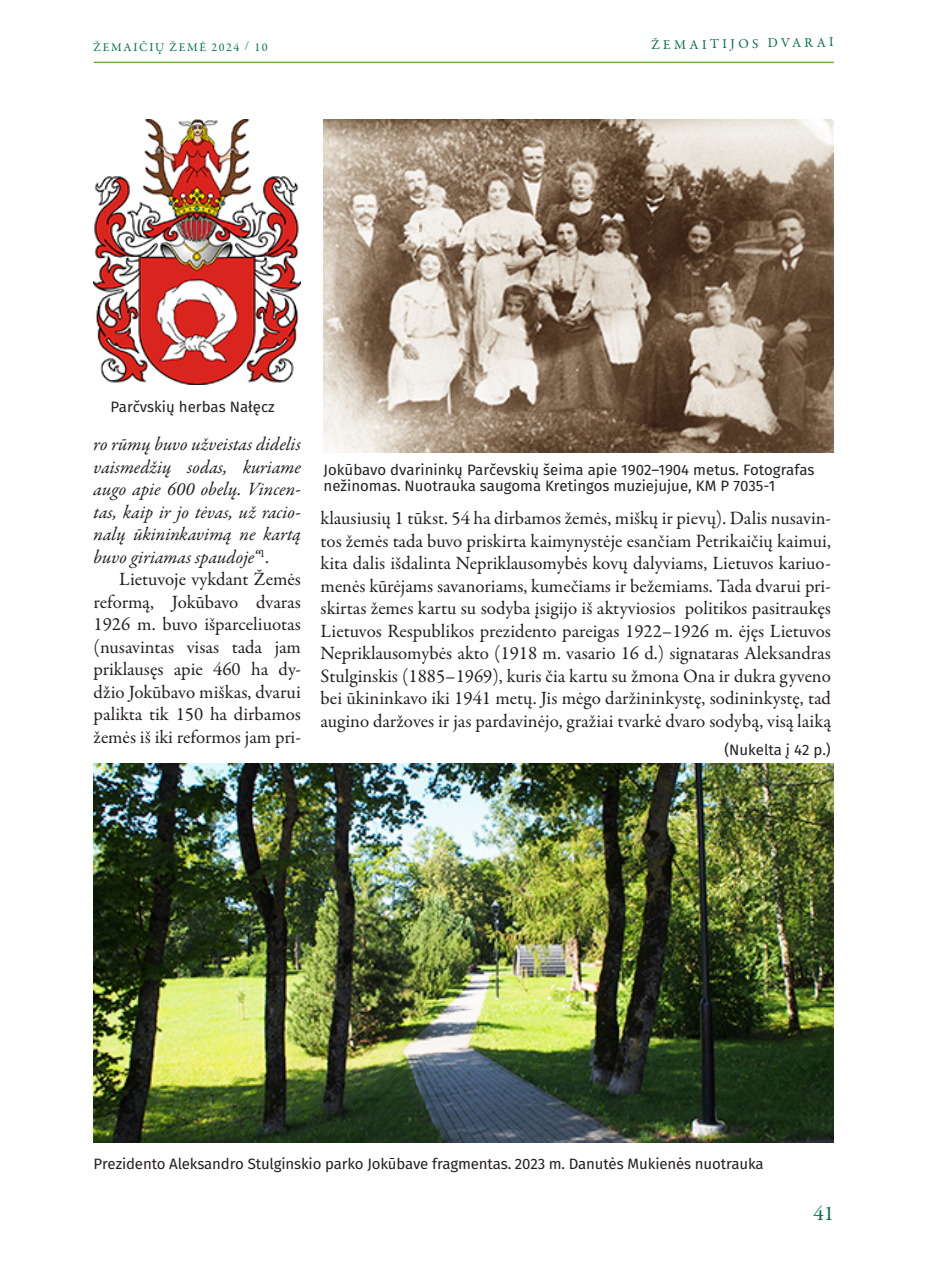
<style>
.page{position:relative;width:936px;height:1276px;background:#fff}
.page>*{position:absolute;margin:0;border:0;box-sizing:border-box;transform-origin:0 0}
.t1{font:21px "Garamond Premr Pro";color:#017045}
.tekstas{font:18.9px/22.5px "Garamond Premr Pro";color:#231f20;text-align:justify}
.tekstas-2{font:italic 18.9px/22.5px "Garamond Premr Pro";color:#231f20;text-align:justify}
.parašas{font:15px/16.5px "Fira Sans";color:#231f20}
.nukelta{font:15px "Fira Sans";color:#231f20}
.t2{font:13.5px "Garamond Premr Pro";color:#017045}
.t3{font:12px "Garamond Premr Pro";letter-spacing:.14em;color:#017045}
.s1{font-style:normal}
</style>
<div class="page">
<hr style="left:94px;top:62px;width:739px;height:1px;background:#6fb048">
<img style="left:323px;top:119px;width:510px;height:333px">
<img style="left:94px;top:119px;width:207px;height:266px">
<img style="left:94px;top:764px;width:739px;height:378px">
<p class="t3" style="left:94px;top:40px;width:175px">ŽEMAIČIŲ ŽEMĖ 2024 / 10</p>
<p class="t2" style="left:651px;top:37px;width:184px;rotate:-1deg">ŽEMAITIJOS DVARAI</p>
<p class="parašas" style="left:111px;top:399px;width:166px">Parčvskių herbas Nałęcz</p>
<p class="tekstas-2" style="left:94px;top:434px;width:209px">ro rūmų buvo užveistas didelis vaismedžių sodas, kuriame augo apie 600 obelų. Vincen&shy;tas, kaip ir jo tėvas, už racio&shy;nalų ūkininkavimą ne kartą buvo giriamas spaudoje“<sup>1</sup><span class="s1">.</span></p>
<p class="tekstas" style="left:94px;top:568px;width:209px;text-indent:26px">Lietuvoje vykdant Žemės reformą, Jokūbavo dvaras 1926 m. buvo išparceliuotas (nusavintas visas tada jam priklausęs apie 460 ha dy&shy;džio Jokūbavo miškas, dvarui palikta tik 150 ha dirbamos žemės iš iki reformos jam pri-</p>
<p class="parašas" style="left:323px;top:462px;width:492px">Jokūbavo dvarininkų Parčevskių šeima apie 1902–1904 metus. Fotografas nežinomas. Nuotrauka saugoma Kretingos muziejujue, KM P 7035-1</p>
<p class="tekstas" style="left:320px;top:507px;width:512px">klausiusių 1 tūkst. 54 ha dirbamos žemės, miškų ir pievų). Dalis nusavin&shy;tos žemės tada buvo priskirta kaimynystėje esančiam Petrikaičių kaimui, kita dalis išdalinta Nepriklausomybės kovų dalyviams, Lietuvos kariuo&shy;menės kūrėjams savanoriams, kumečiams ir bežemiams. Tada dvarui pri&shy;skirtas žemes kartu su sodyba įsigijo iš aktyviosios politikos pasitraukęs Lietuvos Respublikos prezidento pareigas 1922–1926 m. ėjęs Lietuvos Nepriklausomybės akto (1918 m. vasario 16 d.) signataras Aleksandras Stulginskis (1885–1969), kuris čia kartu su žmona Ona ir dukra gyveno bei ūkininkavo iki 1941 metų. Jis mėgo daržininkystę, sodininkystę, tad augino daržoves ir jas pardavinėjo, gražiai tvarkė dvaro sodybą, visą laiką</p>
<p class="nukelta" style="left:724px;top:739px;width:108px">(Nukelta į 42 p.)</p>
<p class="parašas" style="left:94px;top:1156px;width:671px">Prezidento Aleksandro Stulginskio parko Jokūbave fragmentas. 2023 m. Danutės Mukienės nuotrauka</p>
<p class="t1" style="left:813px;top:1200px;width:22px">41</p>
</div>
